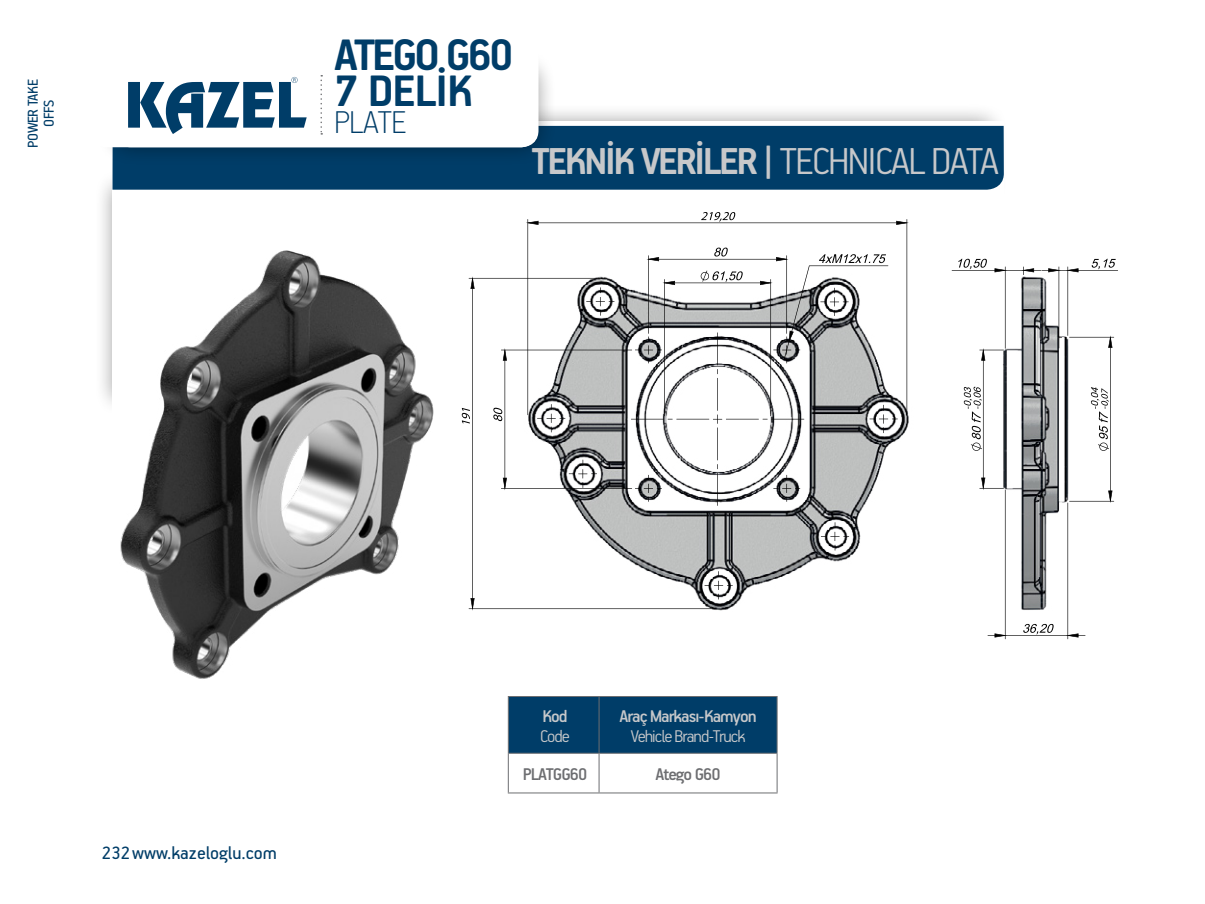
<style>
.page{position:relative;width:1205px;height:904px;background:#fff}
.page>*{position:absolute;margin:0;border:0;box-sizing:border-box;transform-origin:0 0}
.t1{font:700 49.4px/35.2px "PF Handbook Pro";letter-spacing:-.065em;color:#003d68}
.t2{font:700 42px "PF Handbook Pro";letter-spacing:-.06em;color:#c7c8ca}
.t3{font:100 35.2px "PF Handbook Pro";letter-spacing:-.01em;color:#003d68}
.t4{font:20px "PF Handbook Pro";color:#003d68}
.t5{font:300 19px "PF Handbook Pro";letter-spacing:-.05em;color:#c7c8ca}
.t6{font:500 19px "PF Handbook Pro";letter-spacing:-.05em;color:#c7c8ca}
.t7{font:500 19px "PF Handbook Pro";letter-spacing:-.05em;color:#6d6e71}
.t8{font:16px/16px "PF Handbook Pro";letter-spacing:-.025em;color:#003d68;text-align:center}
.s1{font-weight:300}
</style>
<div class="page">
<div style="left:93px;top:169px;width:106px;height:247px;background:#000;opacity:.4"></div>
<div style="left:135px;top:103px;width:873px;height:105px;background:#000;opacity:.4"></div>
<div style="left:112px;top:122px;width:891px;height:106px;background:#fff"></div>
<div style="left:112px;top:126px;width:891px;height:64px;background:#003d68"></div>
<div style="left:95px;top:48px;width:461px;height:118px;background:#000;opacity:.4"></div>
<div style="left:89px;top:41px;width:449px;height:106px;background:#fff;border-radius:17px"></div>
<svg style="left:320px;top:75px;width:2px;height:60px"></svg>
<svg style="left:128px;top:77px;width:179px;height:57px"></svg>
<div style="left:509px;top:696px;width:267px;height:56px;background:#003d68"></div>
<hr style="left:508px;top:696px;width:1px;height:56px;background:#6d6e71">
<hr style="left:599px;top:695px;width:178px;height:1px;background:#6d6e71">
<hr style="left:598px;top:696px;width:1px;height:56px;background:#6d6e71">
<hr style="left:776px;top:696px;width:1px;height:56px;background:#6d6e71">
<hr style="left:508px;top:753px;width:1px;height:39px;background:#6d6e71">
<hr style="left:598px;top:753px;width:1px;height:39px;background:#6d6e71">
<hr style="left:776px;top:753px;width:1px;height:39px;background:#6d6e71">
<hr style="left:508px;top:792px;width:91px;height:1px;background:#6d6e71">
<hr style="left:599px;top:792px;width:178px;height:1px;background:#6d6e71">
<hr style="left:508px;top:752px;width:91px;height:1px;background:#6d6e71">
<hr style="left:599px;top:752px;width:178px;height:1px;background:#6d6e71">
<div style="left:442px;top:200px;width:698px;height:453px;background:#fff"></div>
<svg style="left:702px;top:212px;width:33px;height:7px"></svg>
<svg style="left:528px;top:221px;width:550px;height:416px"></svg>
<svg style="left:642px;top:337px;width:470px;height:164px"></svg>
<svg style="left:951px;top:259px;width:166px;height:89px"></svg>
<img style="left:93px;top:228px;width:549px;height:514px">
<p class="t8" style="left:24px;top:148px;width:70px;rotate:-90deg">POWER TAKE<br>OFFS</p>
<p class="t1" style="left:334px;top:36px;width:181px">ATEGO G60<br>7 DELİK</p>
<p class="t3" style="left:334px;top:101px;width:74px">PLATE</p>
<p class="t2" style="left:531px;top:135px;width:469px">TEKNİK VERİLER | <span class="s1">TECHNICAL DATA</span></p>
<p class="t4" style="left:102px;top:840px;width:176px">232www.kazeloglu.com</p>
<p class="t6" style="left:542px;top:704px;width:27px">Kod</p>
<p class="t5" style="left:540px;top:724px;width:31px">Code</p>
<p class="t6" style="left:619px;top:704px;width:139px">Araç Markası-Kamyon</p>
<p class="t5" style="left:630px;top:724px;width:116px">Vehicle Brand-Truck</p>
<p class="t7" style="left:523px;top:762px;width:66px">PLATGG60</p>
<p class="t7" style="left:655px;top:762px;width:67px">Atego G60</p>
</div>
